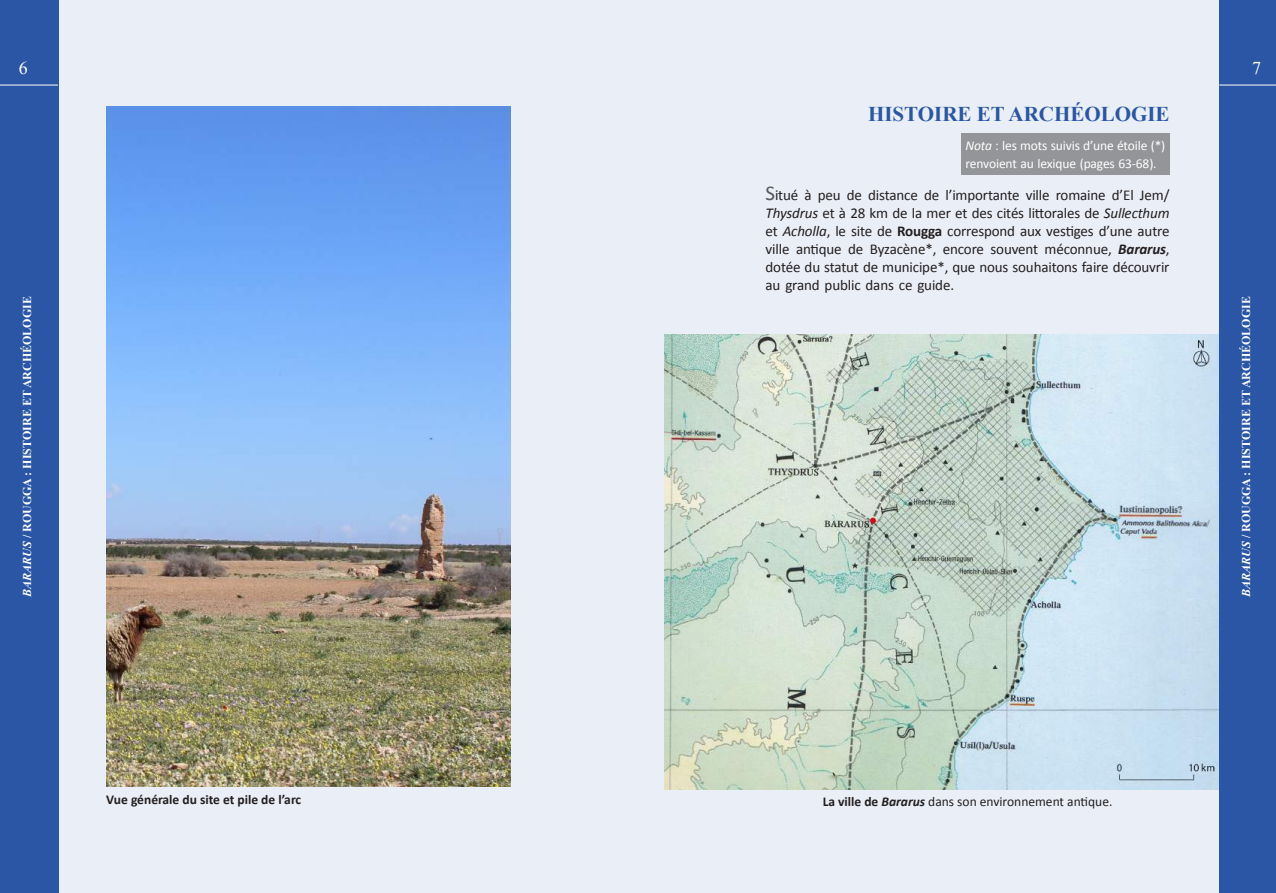
<style>
.page{position:relative;width:1276px;height:893px;background:#fff}
.page>*{position:absolute;margin:0;border:0;box-sizing:border-box;transform-origin:0 0}
.t1{font:700 21px "Times New Roman";color:#2a56a5}
.t2{font:18px "Times New Roman";color:#fff}
.t3{font:15px/18px "Calibri";letter-spacing:-.01em;color:#231f20;text-align:justify}
.t4{font:13.5px/18px "Calibri";letter-spacing:-.01em;color:#fff}
.t5{font:13.5px "Calibri";color:#231f20}
.t6{font:700 13.5px "Calibri";color:#231f20}
.t7{font:700 12px "Times New Roman";color:#fff}
.s1{font-style:italic}
.s2{font-size:21px;color:#57585a}
.s3{font-weight:700}
.s4{font-weight:700;font-style:italic}
</style>
<div class="page">
<div style="left:638px;top:0;width:581px;height:893px;background:#eaeef6"></div>
<div style="left:57px;top:0;width:581px;height:893px;background:#eaeef6"></div>
<div style="left:0;top:0;width:58px;height:893px;background:#2a56a5"></div>
<hr style="left:0;top:85px;width:58px;height:1px;background:#fff">
<div style="left:1219px;top:0;width:57px;height:893px;background:#2a56a5"></div>
<hr style="left:1219px;top:85px;width:57px;height:1px;background:#fff">
<img style="left:664px;top:334px;width:554px;height:455px">
<img style="left:106px;top:106px;width:404px;height:681px">
<div style="left:961px;top:133px;width:208px;height:41px;background:#939598"></div>
<p class="t2" style="left:19px;top:56px;width:10px">6</p>
<p class="t7" style="left:19px;top:597px;width:302px;rotate:-90deg"><span class="s1">BARARUS</span> / ROUGGA : HISTOIRE ET ARCHÉOLOGIE</p>
<h1 class="t1" style="left:868px;top:99px;width:303px">HISTOIRE ET ARCHÉOLOGIE</h1>
<p class="t4" style="left:965px;top:136px;width:201px"><span class="s1">Nota</span> : les mots suivis d’une étoile (*) renvoient au lexique (pages 63-68).</p>
<p class="t3" style="left:765px;top:186px;width:405px"><span class="s2">S</span>itué à peu de distance de l’importante ville romaine d’El Jem/ <span class="s1">Thysdrus</span> et à 28 km de la mer et des cités littorales de <span class="s1">Sullecthum </span>et <span class="s1">Acholla</span>, le site de <span class="s3">Rougga</span> correspond aux vestiges d’une autre ville antique de Byzacène*, encore souvent méconnue, <span class="s4">Bararus</span>, dotée du statut de municipe*, que nous souhaitons faire découvrir au grand public dans ce guide.</p>
<p class="t2" style="left:1252px;top:56px;width:10px">7</p>
<p class="t7" style="left:1238px;top:597px;width:302px;rotate:-90deg"><span class="s1">BARARUS</span> / ROUGGA : HISTOIRE ET ARCHÉOLOGIE</p>
<p class="t6" style="left:106px;top:791px;width:196px">Vue générale du site et pile de l’arc</p>
<p class="t5" style="left:823px;top:793px;width:291px"><span class="s3">La ville de</span> <span class="s4">Bararus</span> dans son environnement antique.</p>
</div>
